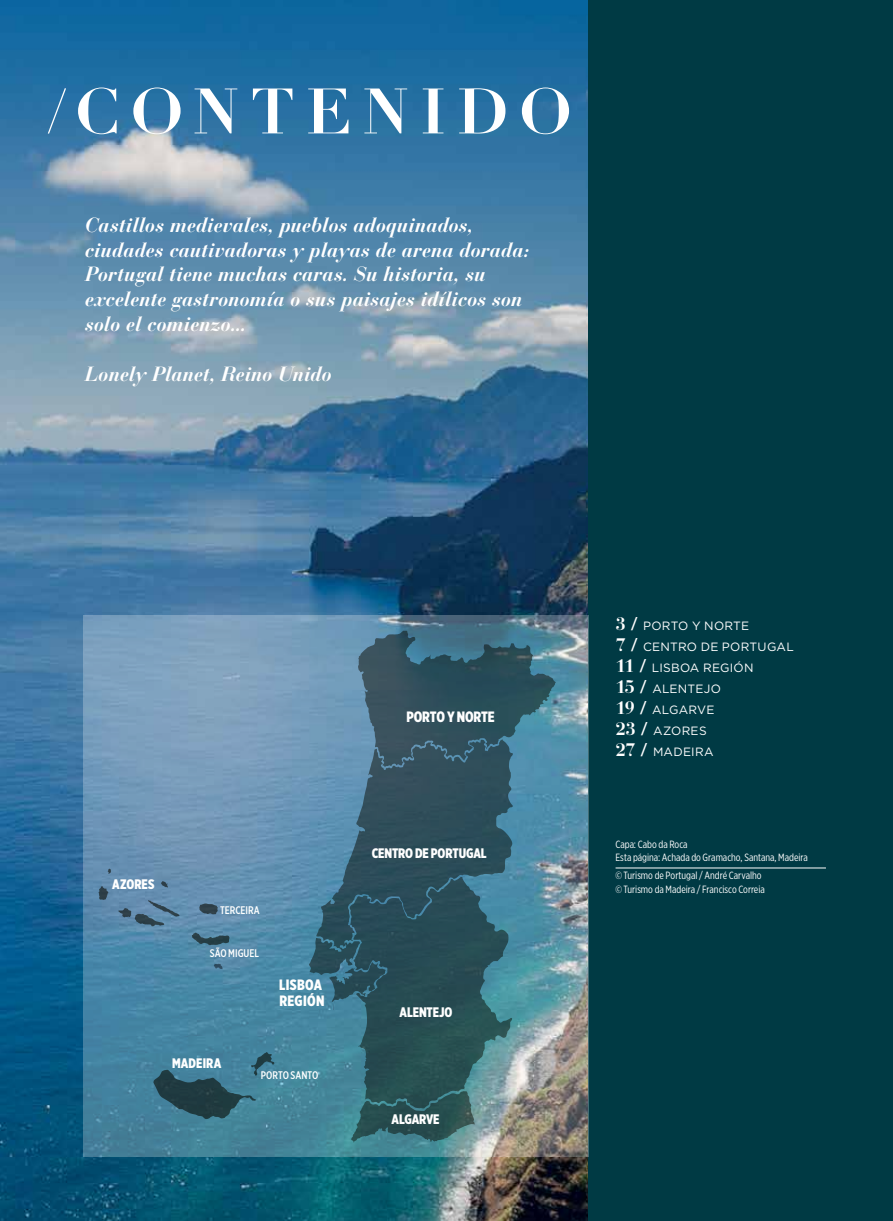
<style>
.page{position:relative;width:893px;height:1221px;background:#fff}
.page>*{position:absolute;margin:0;border:0;box-sizing:border-box;transform-origin:0 0}
.t1{font:700 63px "Didot";letter-spacing:.175em;color:#fff}
.t2{font:italic 700 20.4px/24.8px "Bauer Bodoni Std";letter-spacing:-.005em;color:#fff}
.t3{font:900 15px/16.5px "Gotham X Narrow";letter-spacing:.005em;color:#fff}
.t4{font:900 13.8px "Gotham X Narrow";letter-spacing:-.005em;color:#fff}
.t5{font:12px/21px "Gotham";letter-spacing:.02em;color:#fff}
.t6{font:500 11.1px "Gotham X Narrow";color:#fff}
.t7{font:10.5px/13.5px "Gotham X Narrow";color:#fff}
.s1{font-family:"Bauer Bodoni Std";font-weight:700;font-size:18px}
</style>
<div class="page">
<img style="left:0;top:0;width:588px;height:1220px">
<div style="left:588px;top:0;width:305px;height:1220px;background:#003a44"></div>
<hr style="left:616px;top:867px;width:210px;height:1px;background:#fff">
<svg style="left:83px;top:615px;width:505px;height:542px;background:#6591ac"></svg>
<svg style="left:309px;top:630px;width:247px;height:512px;background:#436d7c"></svg>
<svg style="left:153px;top:1051px;width:121px;height:67px;background:#386c7e"></svg>
<svg style="left:99px;top:886px;width:9px;height:14px"></svg>
<svg style="left:108px;top:868px;width:3px;height:5px"></svg>
<svg style="left:118px;top:900px;width:61px;height:26px;background:#577c98"></svg>
<svg style="left:161px;top:881px;width:7px;height:6px"></svg>
<svg style="left:199px;top:903px;width:19px;height:11px"></svg>
<svg style="left:192px;top:932px;width:37px;height:13px"></svg>
<svg style="left:214px;top:963px;width:9px;height:6px"></svg>
<h1 class="t1" style="left:48px;top:72px;width:526px">/CONTENIDO</h1>
<p class="t2" style="left:85px;top:213px;width:446px">Castillos medievales, pueblos adoquinados, ciudades cautivadoras y playas de arena dorada:<br>Portugal tiene muchas caras. Su historia, su excelente gastronomía o sus paisajes idílicos son solo el comienzo...</p>
<p class="t2" style="left:85px;top:361px;width:249px">Lonely Planet, Reino Unido</p>
<p class="t3" style="left:406px;top:708px;width:90px">PORTO Y NORTE</p>
<p class="t4" style="left:112px;top:875px;width:44px">AZORES</p>
<p class="t6" style="left:220px;top:903px;width:41px">TERCEIRA</p>
<p class="t6" style="left:210px;top:946px;width:51px">SÃO MIGUEL</p>
<p class="t3" style="left:279px;top:975px;width:47px">LISBOA<br>REGIÓN</p>
<p class="t4" style="left:172px;top:1054px;width:51px">MADEIRA</p>
<p class="t6" style="left:261px;top:1067px;width:59px">PORTO SANTO</p>
<p class="t4" style="left:372px;top:844px;width:117px">CENTRO DE PORTUGAL</p>
<p class="t4" style="left:400px;top:1003px;width:54px">ALENTEJO</p>
<p class="t4" style="left:392px;top:1110px;width:50px">ALGARVE</p>
<p class="t5" style="left:616px;top:615px;width:180px"><span class="s1">3 /</span> PORTO Y NORTE<br><span class="s1">7 /</span> CENTRO DE PORTUGAL<br><span class="s1">11 /</span> LISBOA REGIÓN<br><span class="s1">15 /</span> ALENTEJO<br><span class="s1">19 /</span> ALGARVE<br><span class="s1">23 /</span> AZORES<br><span class="s1">27 /</span> MADEIRA</p>
<p class="t7" style="left:615px;top:837px;width:194px">Capa: Cabo da Roca<br>Esta página: Achada do Gramacho, Santana, Madeira</p>
<p class="t7" style="left:615px;top:868px;width:151px">© Turismo de Portugal / André Carvalho © Turismo da Madeira / Francisco Correia</p>
</div>
